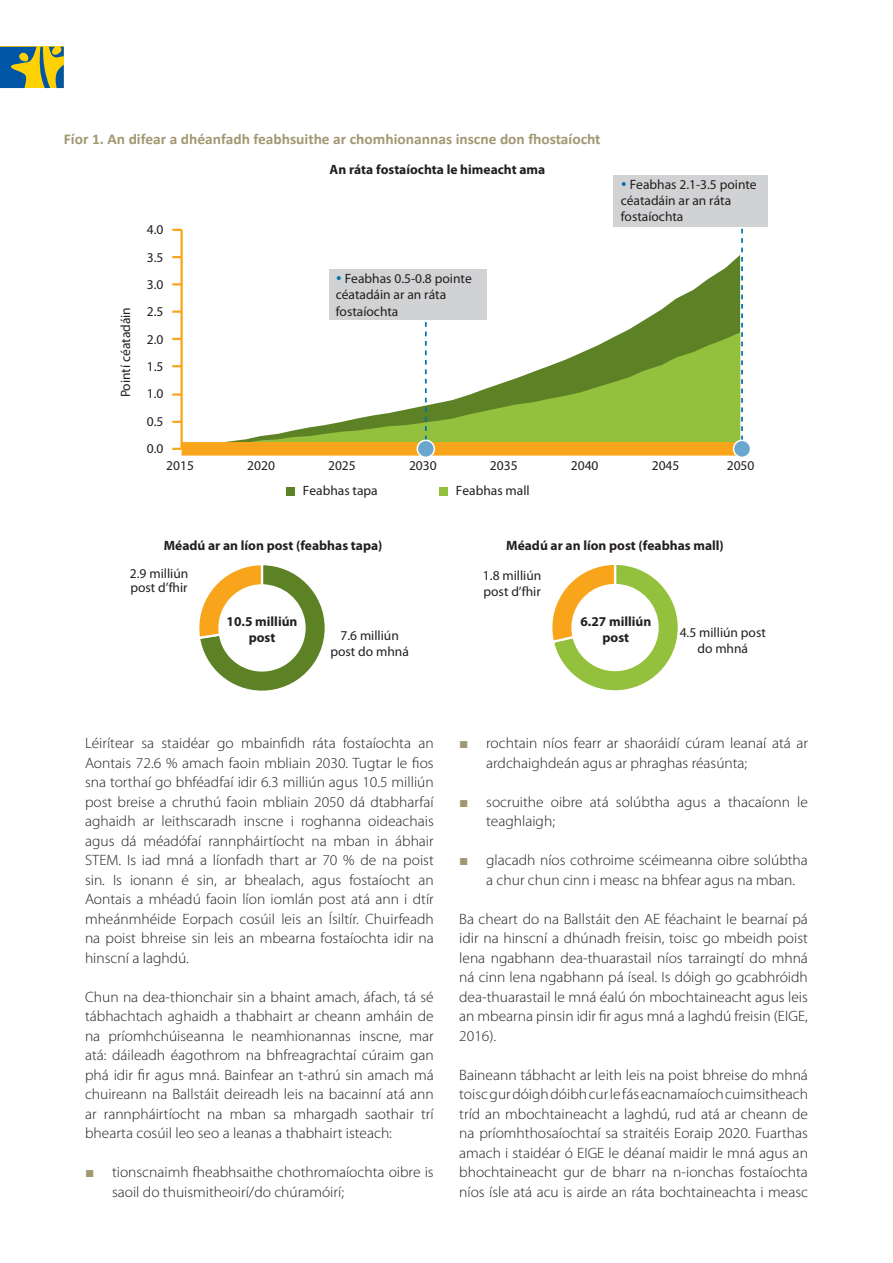
<style>
.page{position:relative;width:893px;height:1263px;background:#fff}
.page>*{position:absolute;margin:0;border:0;box-sizing:border-box;transform-origin:0 0}
.Body_Text{font:300 15px/19.5px "Myriad Pro";color:#231f20;text-align:justify}
.Table_title{font:700 15px "Calibri";color:#a19872}
.t1{font:13.5px/16.2px "Myriad Pro";color:#231f20}
.t2{font:700 13.5px/16.2px "Myriad Pro";color:#231f20}
.s1{color:#0073ab}
.s2{font-weight:400}
.s3{font-family:"Arial";font-weight:400;color:#a19872}
</style>
<div class="page">
<svg style="left:0;top:47px;width:64px;height:41px"></svg>
<svg style="left:329px;top:255px;width:411px;height:77px"></svg>
<svg style="left:226px;top:332px;width:514px;height:110px"></svg>
<hr style="left:180px;top:230px;width:3px;height:219px;background:#f9a51b">
<svg style="left:172px;top:448px;width:10px;height:2px"></svg>
<svg style="left:172px;top:421px;width:8px;height:2px"></svg>
<svg style="left:172px;top:393px;width:9px;height:3px"></svg>
<svg style="left:172px;top:365px;width:8px;height:2px"></svg>
<svg style="left:172px;top:338px;width:8px;height:2px"></svg>
<svg style="left:172px;top:310px;width:9px;height:3px"></svg>
<svg style="left:172px;top:283px;width:9px;height:2px"></svg>
<svg style="left:172px;top:256px;width:8px;height:2px"></svg>
<svg style="left:172px;top:229px;width:10px;height:2px"></svg>
<div style="left:182px;top:442px;width:559px;height:14px;background:#f9a51b"></div>
<div style="left:286px;top:487px;width:8px;height:9px;background:#5d8125"></div>
<div style="left:439px;top:487px;width:8px;height:9px;background:#93c03d"></div>
<svg style="left:741px;top:228px;width:2px;height:212px"></svg>
<svg style="left:425px;top:321px;width:2px;height:119px"></svg>
<div style="left:417px;top:440px;width:17px;height:17px;background:#6aa7ce;border-radius:50%"></div>
<div style="left:417px;top:440px;width:18px;height:18px;border:2px solid #fff;border-radius:50%"></div>
<div style="left:733px;top:440px;width:17px;height:17px;background:#6aa7ce;border-radius:50%"></div>
<div style="left:733px;top:440px;width:18px;height:18px;border:2px solid #fff;border-radius:50%"></div>
<div style="left:329px;top:270px;width:157px;height:50px;background:#d1d2d4"></div>
<div style="left:613px;top:175px;width:155px;height:51px;background:#d1d2d4"></div>
<svg style="left:199px;top:565px;width:126px;height:126px"></svg>
<svg style="left:552px;top:564px;width:126px;height:127px"></svg>
<p class="Table_title" style="left:64px;top:129px;width:538px">Fíor 1. An difear a dhéanfadh feabhsuithe ar chomhionannas inscne don fhostaíocht</p>
<p class="t1" style="left:118px;top:397px;width:92px;rotate:-90deg">Pointí céatadáin</p>
<p class="t1" style="left:147px;top:222px;width:18px">4.0</p>
<p class="t1" style="left:147px;top:249px;width:18px">3.5</p>
<p class="t1" style="left:147px;top:277px;width:18px">3.0</p>
<p class="t1" style="left:147px;top:304px;width:18px">2.5</p>
<p class="t1" style="left:147px;top:331px;width:18px">2.0</p>
<p class="t1" style="left:147px;top:359px;width:18px">1.5</p>
<p class="t1" style="left:147px;top:386px;width:18px">1.0</p>
<p class="t1" style="left:147px;top:413px;width:18px">0.5</p>
<p class="t1" style="left:147px;top:441px;width:18px">0.0</p>
<p class="t2" style="left:330px;top:162px;width:217px">An ráta fostaíochta le himeacht ama</p>
<p class="t1" style="left:336px;top:271px;width:138px"><span class="s1">•</span> Feabhas 0.5-0.8 pointe céatadáin ar an ráta fostaíochta</p>
<p class="t1" style="left:621px;top:176px;width:138px"><span class="s1">•</span> Feabhas 2.1-3.5 pointe céatadáin ar an ráta fostaíochta</p>
<p class="t1" style="left:166px;top:458px;width:29px">2015</p>
<p class="t1" style="left:247px;top:458px;width:29px">2020</p>
<p class="t1" style="left:328px;top:458px;width:29px">2025</p>
<p class="t1" style="left:409px;top:458px;width:29px">2030</p>
<p class="t1" style="left:490px;top:458px;width:29px">2035</p>
<p class="t1" style="left:571px;top:458px;width:29px">2040</p>
<p class="t1" style="left:652px;top:458px;width:29px">2045</p>
<p class="t1" style="left:727px;top:458px;width:29px">2050</p>
<p class="t1" style="left:303px;top:483px;width:76px">Feabhas tapa</p>
<p class="t1" style="left:456px;top:483px;width:75px">Feabhas mall</p>
<p class="t2" style="left:130px;top:531px;width:254px;line-height:28.8px;text-indent:34px">Méadú ar an líon post (feabhas tapa)<br><span class="s2">2.9 milliún</span></p>
<p class="t1" style="left:131px;top:579px;width:59px">post d’fhir</p>
<p class="t1" style="left:331px;top:627px;width:80px;text-align:center">7.6 milliún post do mhná</p>
<p class="t2" style="left:227px;top:613px;width:72px;text-align:center">10.5 milliún post</p>
<p class="t2" style="left:483px;top:531px;width:242px;line-height:29.5px;text-indent:23px">Méadú ar an líon post (feabhas mall)<br><span class="s2">1.8 milliún</span></p>
<p class="t1" style="left:484px;top:583px;width:59px">post d’fhir</p>
<p class="t1" style="left:680px;top:625px;width:88px;text-align:center">4.5 milliún post do mhná</p>
<p class="t2" style="left:580px;top:613px;width:72px;text-align:center">6.27 milliún post</p>
<p class="Body_Text" style="left:85px;top:734px;width:350px">Léirítear sa staidéar go mbainfidh ráta fostaíochta an Aontais 72.6 % amach faoin mbliain 2030. Tugtar le fios sna torthaí go bhféadfaí idir 6.3 milliún agus 10.5 milliún post breise a chruthú faoin mbliain 2050 dá dtabharfaí aghaidh ar leithscaradh inscne i roghanna oideachais agus dá méadófaí rannpháirtíocht na mban in ábhair STEM. Is iad mná a líonfadh thart ar 70 % de na poist sin. Is ionann é sin, ar bhealach, agus fostaíocht an Aontais a mhéadú faoin líon iomlán post atá ann i dtír mheánmhéide Eorpach cosúil leis an Ísiltír. Chuirfeadh na poist bhreise sin leis an mbearna fostaíochta idir na hinscní a laghdú.</p>
<p class="Body_Text" style="left:85px;top:987px;width:350px">Chun na dea-thionchair sin a bhaint amach, áfach, tá sé tábhachtach aghaidh a thabhairt ar cheann amháin de na príomhchúiseanna le neamhionannas inscne, mar atá: dáileadh éagothrom na bhfreagrachtaí cúraim gan phá idir fir agus mná. Bainfear an t-athrú sin amach má chuireann na Ballstáit deireadh leis na bacainní atá ann ar rannpháirtíocht na mban sa mhargadh saothair trí bhearta cosúil leo seo a leanas a thabhairt isteach:</p>
<p class="Body_Text" style="left:112px;top:1163px;width:323px;text-indent:-27px"><span class="s3">■</span> tionscnaimh fheabhsaithe chothromaíochta oibre is saoil do thuismitheoirí/do chúramóirí;</p>
<p class="Body_Text" style="left:486px;top:734px;width:323px;text-indent:-27px"><span class="s3">■</span> rochtain níos fearr ar shaoráidí cúram leanaí atá ar ardchaighdeán agus ar phraghas réasúnta;</p>
<p class="Body_Text" style="left:486px;top:792px;width:323px;text-indent:-27px"><span class="s3">■</span> socruithe oibre atá solúbtha agus a thacaíonn le teaghlaigh;</p>
<p class="Body_Text" style="left:486px;top:851px;width:323px;text-indent:-27px"><span class="s3">■</span> glacadh níos cothroime scéimeanna oibre solúbtha a chur chun cinn i measc na bhfear agus na mban.</p>
<p class="Body_Text" style="left:459px;top:909px;width:350px">Ba cheart do na Ballstáit den AE féachaint le bearnaí pá idir na hinscní a dhúnadh freisin, toisc go mbeidh poist lena ngabhann dea-thuarastail níos tarraingtí do mhná ná cinn lena ngabhann pá íseal. Is dóigh go gcabhróidh dea-thuarastail le mná éalú ón mbochtaineacht agus leis an mbearna pinsin idir fir agus mná a laghdú freisin (EIGE, 2016).</p>
<p class="Body_Text" style="left:459px;top:1065px;width:350px">Baineann tábhacht ar leith leis na poist bhreise do mhná toisc gur dóigh dóibh cur le fás eacnamaíoch cuimsitheach tríd an mbochtaineacht a laghdú, rud atá ar cheann de na príomhthosaíochtaí sa straitéis Eoraip 2020. Fuarthas amach i staidéar ó EIGE le déanaí maidir le mná agus an bhochtaineacht gur de bharr na n-ionchas fostaíochta níos ísle atá acu is airde an ráta bochtaineachta i measc</p>
</div>
